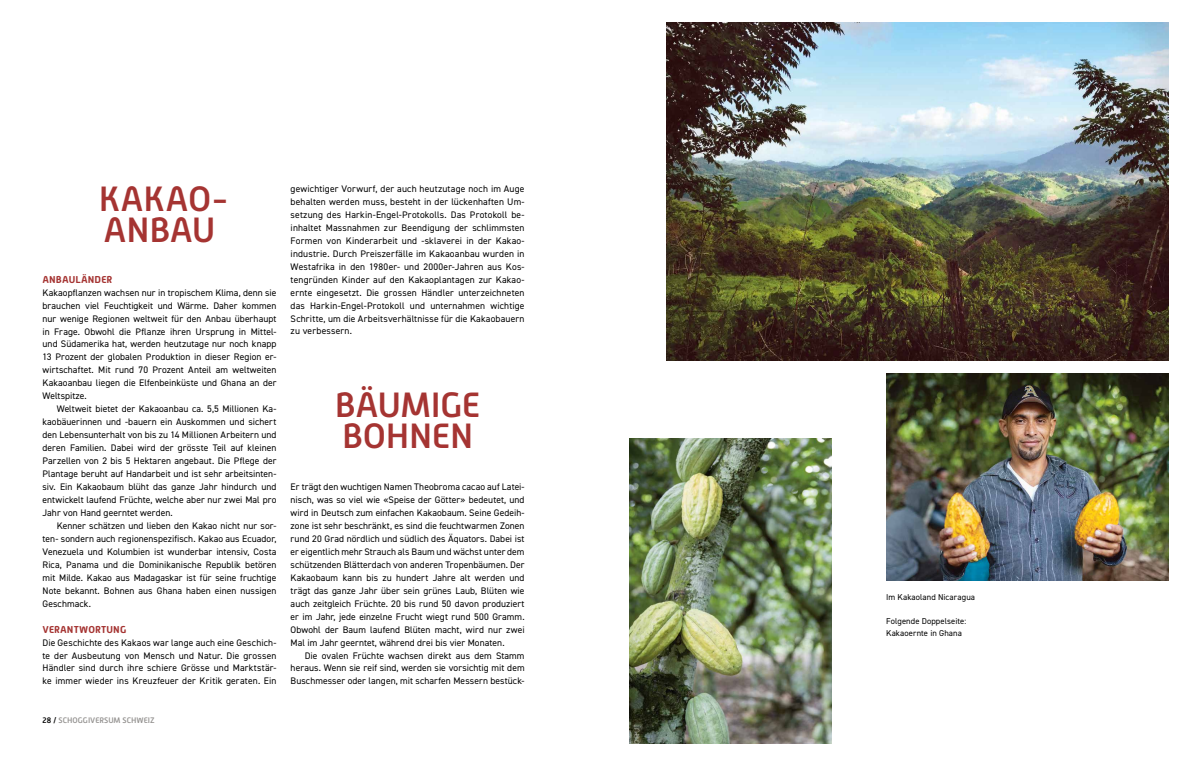
<style>
.page{position:relative;width:1191px;height:766px;background:#fff}
.page>*{position:absolute;margin:0;border:0;box-sizing:border-box;transform-origin:0 0}
.t1{font:500 35px/31px "Alwyn New";letter-spacing:-.005em;color:#a53432}
.t2{font:700 10px "Alwyn New Rounded";letter-spacing:.01em;color:#a53432}
.t3{font:9.5px/12.9px "DIN2014";letter-spacing:.01em;color:#000;text-align:justify}
.t4{font:8.5px/12px "DIN2014";letter-spacing:.01em;color:#000}
.t5{font:500 8px "Alwyn New";color:#949290}
.s1{color:#000}
</style>
<div class="page">
<img style="left:629px;top:438px;width:202px;height:305px">
<img style="left:666px;top:23px;width:502px;height:337px">
<img style="left:886px;top:373px;width:282px;height:207px">
<h1 class="t1" style="left:99px;top:183px;width:131px">KAKAO-<br>ANBAU</h1>
<p class="t2" style="left:43px;top:273px;width:71px">ANBAULÄNDER</p>
<p class="t3" style="left:43px;top:285px;width:235px">Kakaopflanzen wachsen nur in tropischem Klima, denn sie brauchen viel Feuchtigkeit und Wärme. Daher kommen nur wenige Regionen weltweit für den Anbau überhaupt in Frage. Obwohl die Pflanze ihren Ursprung in Mittel&shy;und Südamerika hat, werden heutzutage nur noch knapp 13 Prozent der globalen Produktion in dieser Region er&shy;wirtschaftet. Mit rund 70 Prozent Anteil am weltweiten Kakaoanbau liegen die Elfenbeinküste und Ghana an der Weltspitze.</p>
<p class="t3" style="left:43px;top:402px;width:235px;text-indent:14px">Weltweit bietet der Kakaoanbau ca. 5,5 Millionen Ka&shy;kaobäuerinnen und -bauern ein Auskommen und sichert den Lebensunterhalt von bis zu 14 Millionen Arbeitern und deren Familien. Dabei wird der grösste Teil auf kleinen Parzellen von 2 bis 5 Hektaren angebaut. Die Pflege der Plantage beruht auf Handarbeit und ist sehr arbeitsinten&shy;siv. Ein Kakaobaum blüht das ganze Jahr hindurch und entwickelt laufend Früchte, welche aber nur zwei Mal pro Jahr von Hand geerntet werden.</p>
<p class="t3" style="left:43px;top:519px;width:235px;text-indent:14px">Kenner schätzen und lieben den Kakao nicht nur sor&shy;ten- sondern auch regionenspezifisch. Kakao aus Ecuador, Venezuela und Kolumbien ist wunderbar intensiv, Costa Rica, Panama und die Dominikanische Republik betören mit Milde. Kakao aus Madagaskar ist für seine fruchtige Note bekannt. Bohnen aus Ghana haben einen nussigen Geschmack.</p>
<p class="t2" style="left:43px;top:623px;width:85px">VERANTWORTUNG</p>
<p class="t3" style="left:43px;top:635px;width:235px">Die Geschichte des Kakaos war lange auch eine Geschich&shy;te der Ausbeutung von Mensch und Natur. Die grossen Händler sind durch ihre schiere Grösse und Marktstär&shy;ke immer wieder ins Kreuzfeuer der Kritik geraten. Ein</p>
<p class="t5" style="left:43px;top:716px;width:114px"><span class="s1">28 /</span> SCHOGGIVERSUM SCHWEIZ</p>
<p class="t3" style="left:291px;top:182px;width:235px">gewichtiger Vorwurf, der auch heutzutage noch im Auge behalten werden muss, besteht in der lückenhaften Um&shy;setzung des Harkin-Engel-Protokolls. Das Protokoll be&shy;inhaltet Massnahmen zur Beendigung der schlimmsten Formen von Kinderarbeit und -sklaverei in der Kakao&shy;industrie. Durch Preiszerfälle im Kakaoanbau wurden in Westafrika in den 1980er- und 2000er-Jahren aus Kos&shy;tengründen Kinder auf den Kakaoplantagen zur Kakao&shy;ernte eingesetzt. Die grossen Händler unterzeichneten das Harkin-Engel-Protokoll und unternahmen wichtige Schritte, um die Arbeitsverhältnisse für die Kakaobauern zu verbessern.</p>
<h1 class="t1" style="left:335px;top:390px;width:147px">BÄUMIGE<br>BOHNEN</h1>
<p class="t3" style="left:291px;top:480px;width:235px">Er trägt den wuchtigen Namen Theobroma cacao auf Latei&shy;nisch, was so viel wie «Speise der Götter» bedeutet, und wird in Deutsch zum einfachen Kakaobaum. Seine Gedeih&shy;zone ist sehr beschränkt, es sind die feuchtwarmen Zonen rund 20 Grad nördlich und südlich des Äquators. Dabei ist er eigentlich mehr Strauch als Baum und wächst unter dem schützenden Blätterdach von anderen Tropenbäumen. Der Kakaobaum kann bis zu hundert Jahre alt werden und trägt das ganze Jahr über sein grünes Laub, Blüten wie auch zeitgleich Früchte. 20 bis rund 50 davon produziert er im Jahr, jede einzelne Frucht wiegt rund 500 Gramm.<br>Obwohl der Baum laufend Blüten macht, wird nur zwei Mal im Jahr geerntet, während drei bis vier Monaten.</p>
<p class="t3" style="left:291px;top:648px;width:235px;text-indent:14px">Die ovalen Früchte wachsen direkt aus dem Stamm heraus. Wenn sie reif sind, werden sie vorsichtig mit dem Buschmesser oder langen, mit scharfen Messern bestück-</p>
<p class="t4" style="left:886px;top:591px;width:90px">Im Kakaoland Nicaragua</p>
<p class="t4" style="left:886px;top:615px;width:82px">Folgende Doppelseite:<br>Kakaoernte in Ghana</p>
</div>
